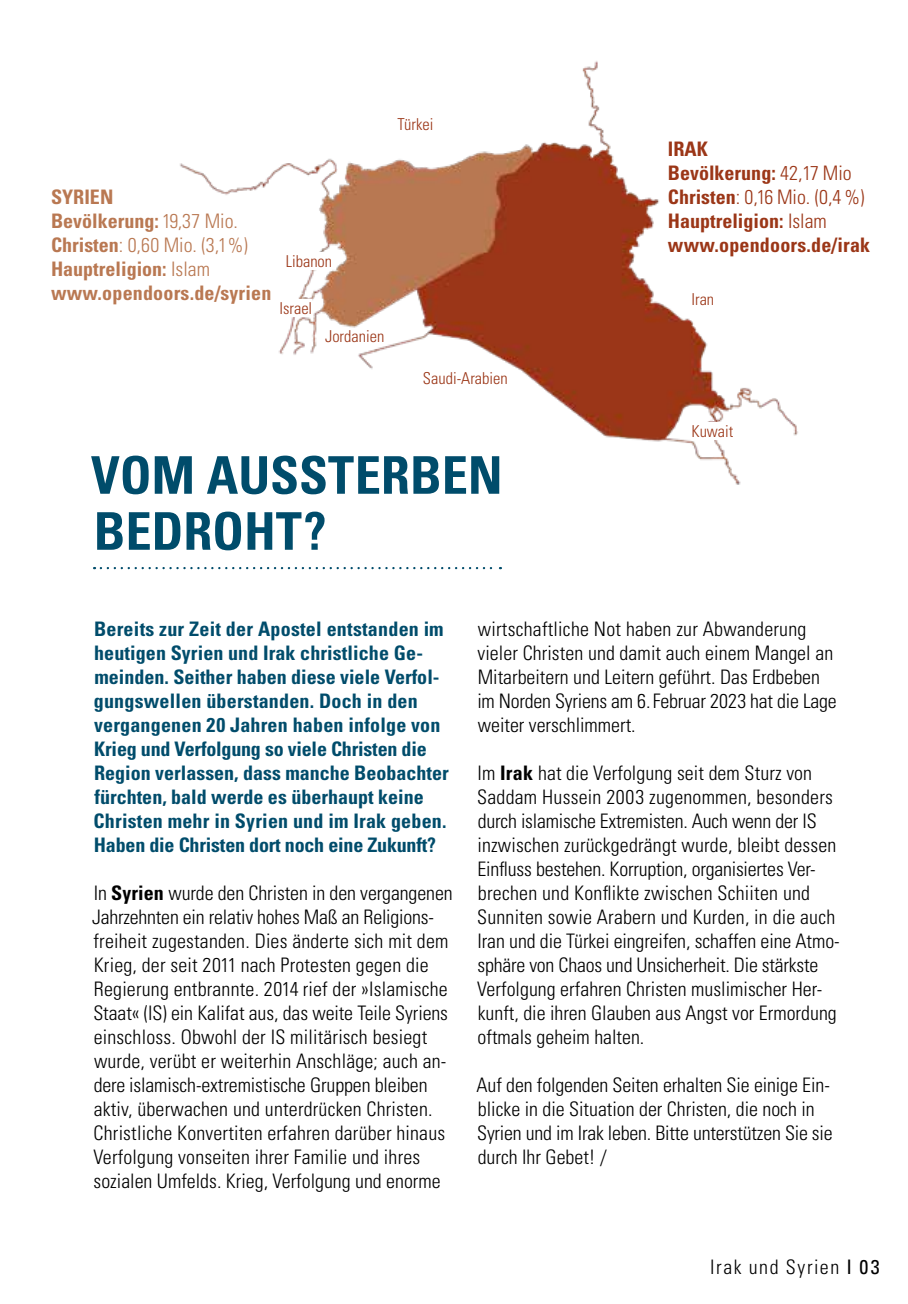
<style>
.page{position:relative;width:908px;height:1304px;background:#fff}
.page>*{position:absolute;margin:0;border:0;box-sizing:border-box;transform-origin:0 0}
.t1{font:700 condensed 52px/56px "Univers LT Std";color:#004c6b}
.t2{font:300 condensed 20px/24px "Univers LT Std";color:#000}
.t3{font:700 condensed 20px/24px "Univers LT Std";color:#004c6b}
.t4{font:700 condensed 20px/24px "Univers LT Std";color:#b97852}
.t5{font:700 condensed 20px/24px "Univers LT Std";color:#9b3617}
.t6{font:300 condensed 20px "Univers LT Std";letter-spacing:.08em;color:#000}
.t7{font:300 condensed 16.4px "Univers LT Std";color:#9b3617}
.s1{font-weight:300}
.s2{font-weight:700}
.s3{font-weight:400}
</style>
<div class="page">
<img style="left:180px;top:61px;width:618px;height:424px">
<svg style="left:101px;top:567px;width:399px;height:2px"></svg>
<div style="left:285px;top:252px;width:47px;height:17px;background:#fff"></div>
<div style="left:279px;top:299px;width:33px;height:18px;background:#fff"></div>
<div style="left:691px;top:422px;width:42px;height:18px;background:#fff"></div>
<p class="t7" style="left:397px;top:115px;width:37px">Türkei</p>
<p class="t4" style="left:51px;top:185px;width:222px">SYRIEN<br>Bevölkerung: <span class="s1">19,37 Mio.<br></span>Christen<span class="s1">: 0,60 Mio. (3,1 %)<br></span>Hauptreligion: <span class="s1">Islam </span>www.opendoors.de/syrien</p>
<p class="t7" style="left:285px;top:251px;width:48px">Libanon</p>
<p class="t7" style="left:279px;top:298px;width:34px">Israel</p>
<p class="t7" style="left:325px;top:327px;width:61px">Jordanien</p>
<p class="t7" style="left:423px;top:368px;width:86px">Saudi-Arabien</p>
<h1 class="t1" style="left:91px;top:447px;width:413px">VOM AUSSTERBEN<br>BEDROHT?</h1>
<p class="t5" style="left:667px;top:137px;width:204px">IRAK<br>Bevölkerung: <span class="s1">42,17 Mio<br></span>Christen<span class="s1">: 0,16 Mio. (0,4 %)<br></span>Hauptreligion: <span class="s1">Islam </span>www.opendoors.de/irak</p>
<p class="t7" style="left:691px;top:289px;width:24px">Iran</p>
<p class="t7" style="left:691px;top:421px;width:43px">Kuwait</p>
<p class="t3" style="left:94px;top:617px;width:356px">Bereits zur Zeit der Apostel entstanden im heutigen Syrien und Irak christliche Ge&shy;meinden. Seither haben diese viele Verfol&shy;gungswellen überstanden. Doch in den vergangenen 20 Jahren haben infolge von Krieg und Verfolgung so viele Christen die Region verlassen, dass manche Beobachter fürchten, bald werde es überhaupt keine Christen mehr in Syrien und im Irak geben.<br>Haben die Christen dort noch eine Zukunft?</p>
<p class="t2" style="left:92px;top:881px;width:362px">In <span class="s2">Syrien</span> wurde den Christen in den vergangenen Jahrzehnten ein relativ hohes Maß an Religions&shy;freiheit zugestanden. Dies änderte sich mit dem Krieg, der seit 2011 nach Protesten gegen die Regierung entbrannte. 2014 rief der »Islamische Staat« (IS) ein Kalifat aus, das weite Teile Syriens einschloss. Obwohl der IS militärisch besiegt wurde, verübt er weiterhin Anschläge; auch an&shy;dere islamisch-extremistische Gruppen bleiben aktiv, überwachen und unterdrücken Christen.<br>Christliche Konvertiten erfahren darüber hinaus Verfolgung vonseiten ihrer Familie und ihres sozialen Umfelds. Krieg, Verfolgung und enorme</p>
<p class="t2" style="left:477px;top:617px;width:361px">wirtschaftliche Not haben zur Abwanderung vieler Christen und damit auch einem Mangel an Mitarbeitern und Leitern geführt. Das Erdbeben im Norden Syriens am 6. Februar 2023 hat die Lage weiter verschlimmert.</p>
<p class="t2" style="left:477px;top:761px;width:364px">Im <span class="s2">Irak</span> hat die Verfolgung seit dem Sturz von Saddam Hussein 2003 zugenommen, besonders durch islamische Extremisten. Auch wenn der IS inzwischen zurückgedrängt wurde, bleibt dessen Einfluss bestehen. Korruption, organisiertes Ver&shy;brechen und Konflikte zwischen Schiiten und Sunniten sowie Arabern und Kurden, in die auch Iran und die Türkei eingreifen, schaffen eine Atmo&shy;sphäre von Chaos und Unsicherheit. Die stärkste Verfolgung erfahren Christen muslimischer Her&shy;kunft, die ihren Glauben aus Angst vor Ermordung oftmals geheim halten.</p>
<p class="t2" style="left:476px;top:1073px;width:357px">Auf den folgenden Seiten erhalten Sie einige Ein&shy;blicke in die Situation der Christen, die noch in Syrien und im Irak leben. Bitte unterstützen Sie sie durch Ihr Gebet! /</p>
<p class="t6" style="left:710px;top:1255px;width:171px">Irak und Syrien <span class="s3">I 03</span></p>
</div>
